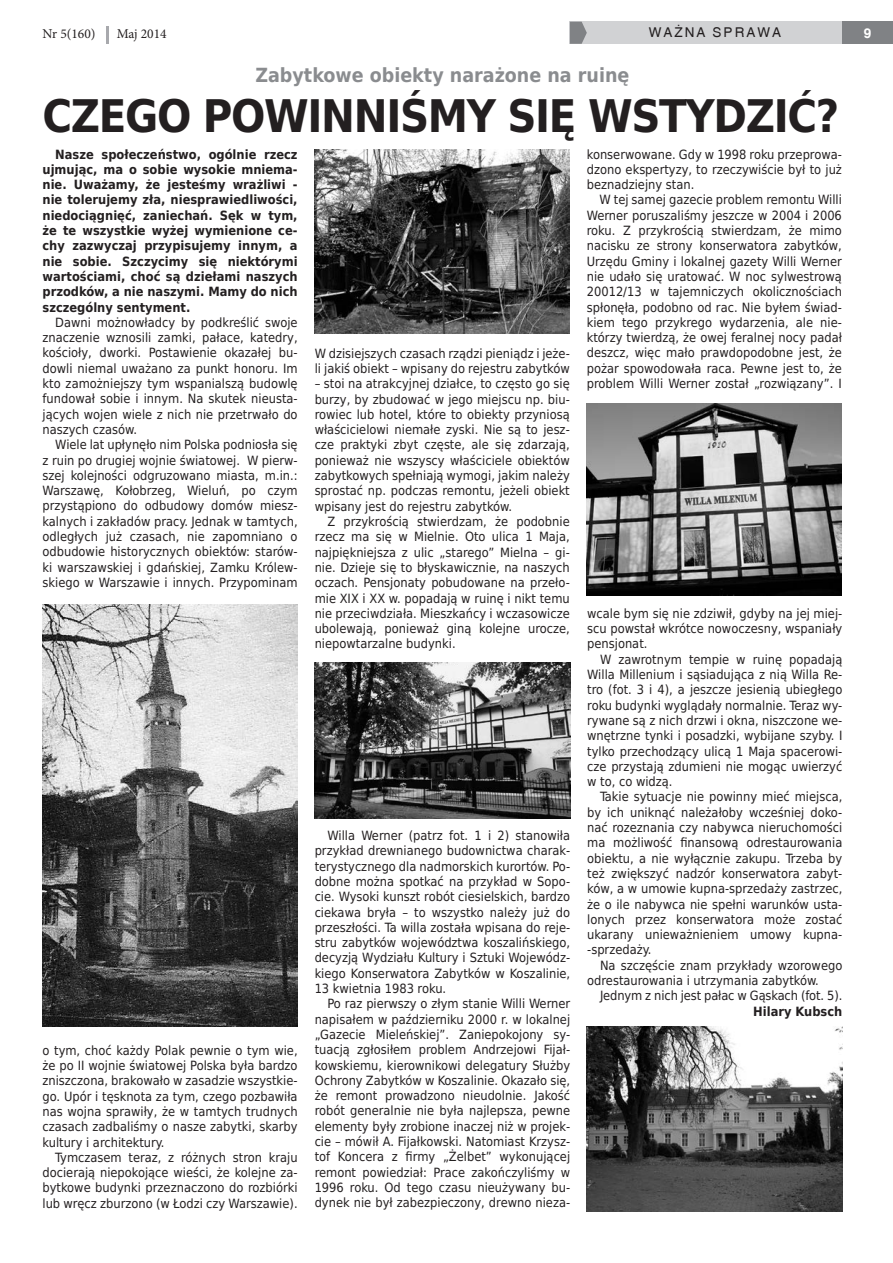
<style>
.page{position:relative;width:893px;height:1263px;background:#fff}
.page>*{position:absolute;margin:0;border:0;box-sizing:border-box;transform-origin:0 0}
.gz_tytul_duzy_druk{font:700 45px "DejaVu Sans Condensed";letter-spacing:-.03em;color:#231f20}
.gz_text_glowny{font:700 19.5px "DejaVu Sans Condensed";color:#8a8c8f}
.t1{font:13.5px "Minion Pro";color:#231f20}
.t2{font:13.5px "Switzerland";letter-spacing:.15em;color:#231f20}
.t3{font:700 13.5px "Switzerland";color:#fff}
.gz_text_glowny-2{font:12.75px/15.3px "DejaVu Sans Condensed";color:#231f20;text-align:justify}
.gz_text_glowny-3{font:700 12.75px/15.3px "DejaVu Sans Condensed";color:#231f20;text-align:justify}
</style>
<div class="page">
<div style="left:570px;top:22px;width:323px;height:22px;background:#d1d2d4"></div>
<div style="left:842px;top:22px;width:51px;height:22px;background:#808285"></div>
<svg style="left:570px;top:22px;width:17px;height:22px"></svg>
<svg style="left:106px;top:26px;width:2px;height:17px"></svg>
<img style="left:43px;top:604px;width:255px;height:423px">
<img style="left:315px;top:150px;width:255px;height:184px">
<img style="left:315px;top:662px;width:255px;height:157px">
<img style="left:587px;top:404px;width:255px;height:191px">
<img style="left:587px;top:1027px;width:255px;height:185px">
<p class="t1" style="left:43px;top:25px;width:55px">Nr 5(160)</p>
<p class="t1" style="left:117px;top:25px;width:51px">Maj 2014</p>
<p class="t2" style="left:649px;top:25px;width:134px">WAŻNA SPRAWA</p>
<p class="t3" style="left:864px;top:25px;width:9px">9</p>
<p class="gz_text_glowny" style="left:255px;top:59px;width:375px">Zabytkowe obiekty narażone na ruinę</p>
<p class="gz_tytul_duzy_druk" style="left:43px;top:80px;width:798px">CZEGO POWINNIŚMY SIĘ WSTYDZIĆ?</p>
<p class="gz_text_glowny-3" style="left:43px;top:146px;width:257px;text-indent:13px">Nasze społeczeństwo, ogólnie rzecz ujmując, ma o sobie wysokie mniema&shy;nie. Uważamy, że jesteśmy wrażliwi - nie tolerujemy zła, niesprawiedliwości, niedociągnięć, zaniechań. Sęk w tym, że te wszystkie wyżej wymienione ce&shy;chy zazwyczaj przypisujemy innym, a nie sobie. Szczycimy się niektórymi wartościami, choć są dziełami naszych przodków, a nie naszymi. Mamy do nich szczególny sentyment.</p>
<p class="gz_text_glowny-2" style="left:43px;top:314px;width:257px;text-indent:13px">Dawni możnowładcy by podkreślić swoje znaczenie wznosili zamki, pałace, katedry, kościoły, dworki. Postawienie okazałej bu&shy;dowli niemal uważano za punkt honoru. Im kto zamożniejszy tym wspanialszą budowlę fundował sobie i innym. Na skutek nieusta&shy;jących wojen wiele z nich nie przetrwało do naszych czasów.</p>
<p class="gz_text_glowny-2" style="left:43px;top:437px;width:257px;text-indent:13px">Wiele lat upłynęło nim Polska podniosła się z ruin po drugiej wojnie światowej. W pierw&shy;szej kolejności odgruzowano miasta, m.in.:<br>Warszawę, Kołobrzeg, Wieluń, po czym przystąpiono do odbudowy domów miesz&shy;kalnych i zakładów pracy. Jednak w tamtych, odległych już czasach, nie zapomniano o odbudowie historycznych obiektów: starów&shy;ki warszawskiej i gdańskiej, Zamku Królew&shy;skiego w Warszawie i innych. Przypominam</p>
<p class="gz_text_glowny-2" style="left:43px;top:1042px;width:257px">o tym, choć każdy Polak pewnie o tym wie, że po II wojnie światowej Polska była bardzo zniszczona, brakowało w zasadzie wszystkie&shy;go. Upór i tęsknota za tym, czego pozbawiła nas wojna sprawiły, że w tamtych trudnych czasach zadbaliśmy o nasze zabytki, skarby kultury i architektury.</p>
<p class="gz_text_glowny-2" style="left:43px;top:1149px;width:257px;text-indent:13px">Tymczasem teraz, z różnych stron kraju docierają niepokojące wieści, że kolejne za&shy;bytkowe budynki przeznaczono do rozbiórki lub wręcz zburzono (w Łodzi czy Warszawie).</p>
<p class="gz_text_glowny-2" style="left:315px;top:345px;width:257px">W dzisiejszych czasach rządzi pieniądz i jeże&shy;li jakiś obiekt – wpisany do rejestru zabytków</p>
<p class="gz_text_glowny-2" style="left:315px;top:376px;width:257px">– stoi na atrakcyjnej działce, to często go się burzy, by zbudować w jego miejscu np. biu&shy;rowiec lub hotel, które to obiekty przyniosą właścicielowi niemałe zyski. Nie są to jesz&shy;cze praktyki zbyt częste, ale się zdarzają, ponieważ nie wszyscy właściciele obiektów zabytkowych spełniają wymogi, jakim należy sprostać np. podczas remontu, jeżeli obiekt wpisany jest do rejestru zabytków.</p>
<p class="gz_text_glowny-2" style="left:315px;top:513px;width:257px;text-indent:13px">Z przykrością stwierdzam, że podobnie rzecz ma się w Mielnie. Oto ulica 1 Maja, najpiękniejsza z ulic „starego” Mielna – gi&shy;nie. Dzieje się to błyskawicznie, na naszych oczach. Pensjonaty pobudowane na przeło&shy;mie XIX i XX w. popadają w ruinę i nikt temu nie przeciwdziała. Mieszkańcy i wczasowicze ubolewają, ponieważ giną kolejne urocze, niepowtarzalne budynki.</p>
<p class="gz_text_glowny-2" style="left:315px;top:827px;width:257px;text-indent:13px">Willa Werner (patrz fot. 1 i 2) stanowiła przykład drewnianego budownictwa charak&shy;terystycznego dla nadmorskich kurortów. Po&shy;dobne można spotkać na przykład w Sopo&shy;cie. Wysoki kunszt robót ciesielskich, bardzo ciekawa bryła – to wszystko należy już do przeszłości. Ta willa została wpisana do reje&shy;stru zabytków województwa koszalińskiego, decyzją Wydziału Kultury i Sztuki Wojewódz&shy;kiego Konserwatora Zabytków w Koszalinie, 13 kwietnia 1983 roku.</p>
<p class="gz_text_glowny-2" style="left:315px;top:996px;width:257px;text-indent:13px">Po raz pierwszy o złym stanie Willi Werner napisałem w październiku 2000 r. w lokalnej „Gazecie Mieleńskiej”. Zaniepokojony sy&shy;tuacją zgłosiłem problem Andrzejowi Fijał&shy;kowskiemu, kierownikowi delegatury Służby Ochrony Zabytków w Koszalinie. Okazało się, że remont prowadzono nieudolnie. Jakość robót generalnie nie była najlepsza, pewne elementy były zrobione inaczej niż w projek&shy;cie – mówił A. Fijałkowski. Natomiast Krzysz&shy;tof Koncera z firmy „Żelbet” wykonującej remont powiedział: Prace zakończyliśmy w 1996 roku. Od tego czasu nieużywany bu&shy;dynek nie był zabezpieczony, drewno nieza-</p>
<p class="gz_text_glowny-2" style="left:587px;top:146px;width:257px">konserwowane. Gdy w 1998 roku przeprowa&shy;dzono ekspertyzy, to rzeczywiście był to już beznadziejny stan.</p>
<p class="gz_text_glowny-2" style="left:587px;top:192px;width:257px;text-indent:13px">W tej samej gazecie problem remontu Willi Werner poruszaliśmy jeszcze w 2004 i 2006 roku. Z przykrością stwierdzam, że mimo nacisku ze strony konserwatora zabytków, Urzędu Gminy i lokalnej gazety Willi Werner nie udało się uratować. W noc sylwestrową 20012/13 w tajemniczych okolicznościach spłonęła, podobno od rac. Nie byłem świad&shy;kiem tego przykrego wydarzenia, ale nie&shy;którzy twierdzą, że owej feralnej nocy padał deszcz, więc mało prawdopodobne jest, że pożar spowodowała raca. Pewne jest to, że problem Willi Werner został „rozwiązany”. I</p>
<p class="gz_text_glowny-2" style="left:587px;top:605px;width:257px">wcale bym się nie zdziwił, gdyby na jej miej&shy;scu powstał wkrótce nowoczesny, wspaniały pensjonat.</p>
<p class="gz_text_glowny-2" style="left:587px;top:651px;width:257px;text-indent:13px">W zawrotnym tempie w ruinę popadają Willa Millenium i sąsiadująca z nią Willa Re&shy;tro (fot. 3 i 4), a jeszcze jesienią ubiegłego roku budynki wyglądały normalnie. Teraz wy&shy;rywane są z nich drzwi i okna, niszczone we&shy;wnętrzne tynki i posadzki, wybijane szyby. I tylko przechodzący ulicą 1 Maja spacerowi&shy;cze przystają zdumieni nie mogąc uwierzyć w to, co widzą.</p>
<p class="gz_text_glowny-2" style="left:587px;top:789px;width:257px;text-indent:13px">Takie sytuacje nie powinny mieć miejsca, by ich uniknąć należałoby wcześniej doko&shy;nać rozeznania czy nabywca nieruchomości ma możliwość finansową odrestaurowania obiektu, a nie wyłącznie zakupu. Trzeba by też zwiększyć nadzór konserwatora zabyt&shy;ków, a w umowie kupna-sprzedaży zastrzec, że o ile nabywca nie spełni warunków usta&shy;lonych przez konserwatora może zostać ukarany unieważnieniem umowy kupna--sprzedaży.</p>
<p class="gz_text_glowny-2" style="left:587px;top:957px;width:257px;text-indent:13px">Na szczęście znam przykłady wzorowego odrestaurowania i utrzymania zabytków.</p>
<p class="gz_text_glowny-2" style="left:600px;top:988px;width:244px">Jednym z nich jest pałac w Gąskach (fot. 5).</p>
<p class="gz_text_glowny-3" style="left:753px;top:1003px;width:91px">Hilary Kubsch</p>
</div>
